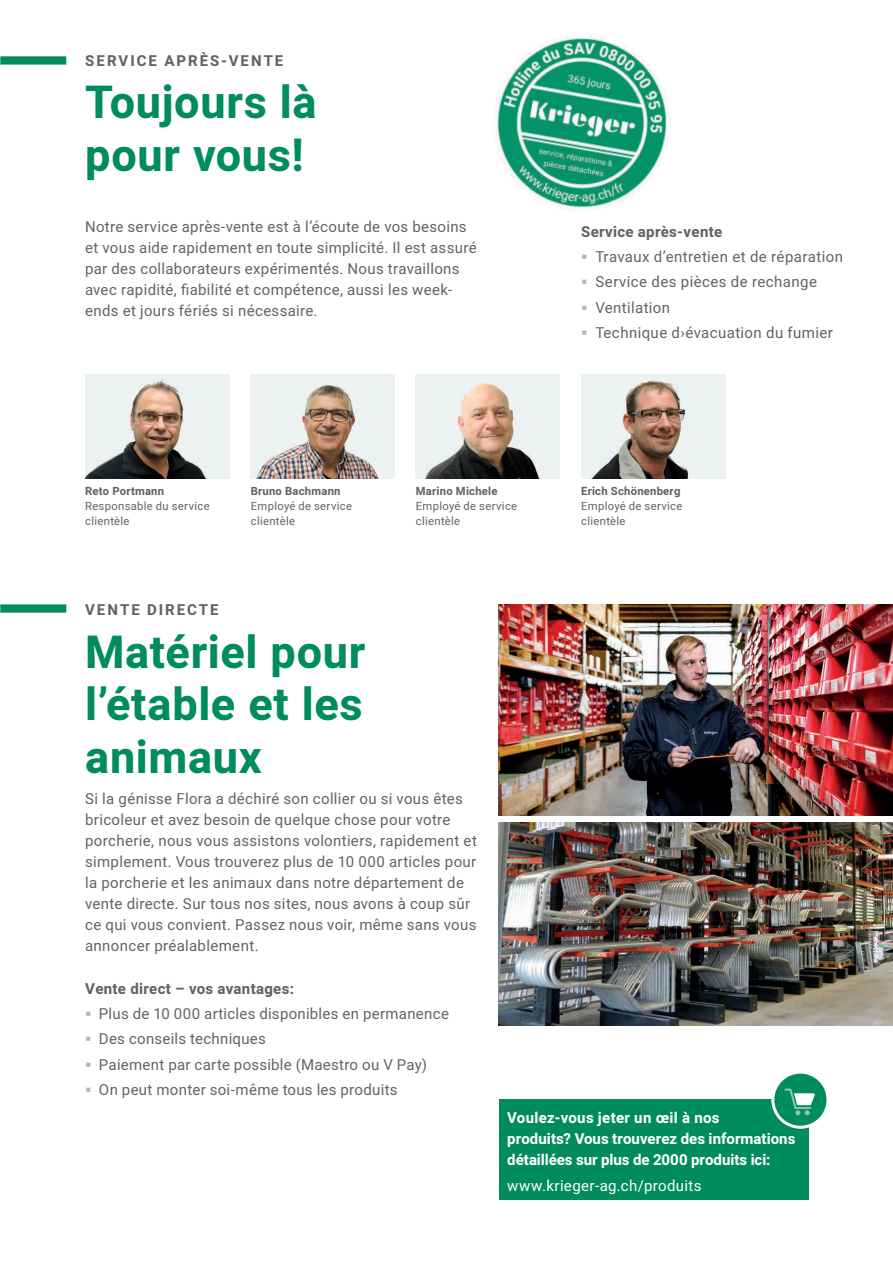
<style>
.page{position:relative;width:893px;height:1263px;background:#fff}
.page>*{position:absolute;margin:0;border:0;box-sizing:border-box;transform-origin:0 0}
.t1{font:700 45px/52.5px "Heebo";letter-spacing:.015em;color:#008c5b;text-align:justify}
.t2{font:15px/21px "Heebo";letter-spacing:.02em;color:#636366}
.t3{font:700 15px/21px "Heebo";color:#fff}
.t4{font:700 15px "Heebo";letter-spacing:.02em;color:#636366}
.t5{font:15px "Heebo";letter-spacing:.025em;color:#fff}
.t6{font:700 15px "Heebo";letter-spacing:.135em;color:#636366}
.t7{font:700 15px "Heebo";letter-spacing:.13em;color:#636366}
.t8{font:11.25px/15px "Heebo";letter-spacing:.03em;color:#636366}
.t9{font:700 11.25px "Heebo";letter-spacing:.02em;color:#636366}
</style>
<div class="page">
<img style="left:498px;top:604px;width:395px;height:212px">
<img style="left:499px;top:823px;width:394px;height:203px">
<div style="left:0;top:56px;width:66px;height:9px;background:#008c5b"></div>
<div style="left:0;top:604px;width:66px;height:9px;background:#008c5b"></div>
<img style="left:85px;top:374px;width:144px;height:104px">
<img style="left:416px;top:374px;width:144px;height:104px">
<img style="left:581px;top:374px;width:144px;height:104px">
<img style="left:251px;top:374px;width:143px;height:104px">
<div style="left:499px;top:1099px;width:309px;height:100px;background:#008c5b"></div>
<svg style="left:771px;top:1073px;width:56px;height:57px"></svg>
<img style="left:494px;top:34px;width:174px;height:177px">
<p class="t6" style="left:85px;top:50px;width:200px">SERVICE APRÈS-VENTE</p>
<h1 class="t1" style="left:85px;top:77px;width:233px">Toujours là pour vous!</h1>
<p class="t2" style="left:85px;top:216px;width:393px">Notre service après-vente est à l’écoute de vos besoins et vous aide rapidement en toute simplicité. Il est assuré par des collaborateurs expérimentés. Nous travaillons avec rapidité, fiabilité et compétence, aussi les week&shy;ends et jours fériés si nécessaire.</p>
<p class="t9" style="left:85px;top:483px;width:81px">Reto Portmann</p>
<p class="t8" style="left:85px;top:498px;width:126px">Responsable du service clientèle</p>
<p class="t9" style="left:251px;top:483px;width:91px">Bruno Bachmann</p>
<p class="t8" style="left:251px;top:498px;width:103px">Employé de service clientèle</p>
<p class="t9" style="left:416px;top:483px;width:83px">Marino Michele</p>
<p class="t8" style="left:416px;top:498px;width:103px">Employé de service clientèle</p>
<p class="t7" style="left:85px;top:599px;width:135px">VENTE DIRECTE</p>
<h1 class="t1" style="left:85px;top:626px;width:282px">Matériel pour l’étable et les animaux</h1>
<p class="t2" style="left:85px;top:788px;width:393px">Si la génisse Flora a déchiré son collier ou si vous êtes bricoleur et avez besoin de quelque chose pour votre porcherie, nous vous assistons volontiers, rapidement et simplement. Vous trouverez plus de 10 000 articles pour la porcherie et les animaux dans notre département de vente directe. Sur tous nos sites, nous avons à coup sûr ce qui vous convient. Passez nous voir, même sans vous annoncer préalablement.</p>
<p class="t4" style="left:85px;top:978px;width:210px">Vente direct – vos avantages:</p>
<p class="t2" style="left:99px;top:1001px;width:351px;line-height:25.2px">Plus de 10 000 articles disponibles en permanence Des conseils techniques<br>Paiement par carte possible (Maestro ou V Pay)<br>On peut monter soi-même tous les produits</p>
<p class="t4" style="left:581px;top:221px;width:142px">Service après-vente</p>
<p class="t2" style="left:595px;top:244px;width:249px;line-height:25.2px">Travaux d’entretien et de réparation<br>Service des pièces de rechange<br>Ventilation<br>Technique d›évacuation du fumier</p>
<p class="t9" style="left:581px;top:483px;width:101px">Erich Schönenberg</p>
<p class="t8" style="left:581px;top:498px;width:103px">Employé de service clientèle</p>
<p class="t3" style="left:507px;top:1108px;width:290px">Voulez-vous jeter un œil à nos<br>produits? Vous trouverez des informations détaillées sur plus de 2000 produits ici:</p>
<p class="t5" style="left:507px;top:1175px;width:196px">www.krieger-ag.ch/produits</p>
</div>
